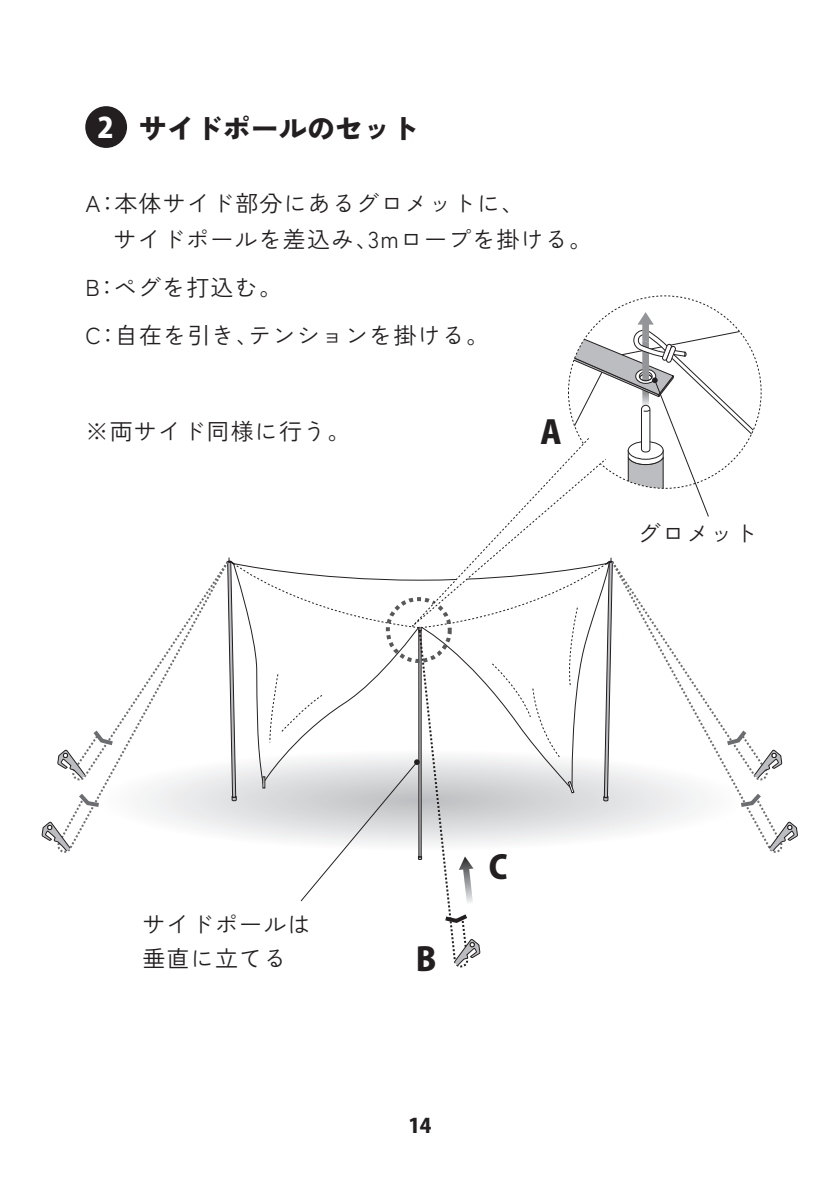
<style>
.page{position:relative;width:840px;height:1191px;background:#fff}
.page>*{position:absolute;margin:0;border:0;box-sizing:border-box;transform-origin:0 0}
.t1{font:800 32px "Koz Go Pr 6 N";color:#231f20}
.t2{font:900 28px "Zen Kaku Gothic New";color:#231f20}
.t3{font:23px/36px "Zen Kaku Gothic New";letter-spacing:.05em;color:#231f20}
.t4{font:800 20px "Koz Go Pr 6 N";color:#231f20}
.s1{font-family:"Koz Go Pr 6 N";font-weight:800;color:#fff}
</style>
<div class="page">
<div style="left:85px;top:106px;width:42px;height:42px;background:#231f20;border-radius:50%"></div>
<svg style="left:41px;top:312px;width:756px;height:655px"></svg>
<p class="t2" style="left:97px;top:111px;width:323px"><span class="s1">2</span> サイドポールのセット</p>
<p class="t3" style="left:114px;top:185px;width:480px;text-indent:-28px">A：本体サイド部分にあるグロメットに、<br>サイドポールを差込み、3mロープを掛ける。</p>
<p class="t3" style="left:86px;top:263px;width:404px;line-height:48px">B：ペグを打込む。<br>C：自在を引き、テンションを掛ける。</p>
<p class="t3" style="left:86px;top:413px;width:266px">※両サイド同様に行う。</p>
<h1 class="t1" style="left:540px;top:414px;width:23px">A</h1>
<p class="t3" style="left:637px;top:515px;width:121px">グロメット</p>
<p class="t3" style="left:142px;top:907px;width:169px;line-height:34px">サイドポールは垂直に立てる</p>
<h1 class="t1" style="left:415px;top:941px;width:22px">B</h1>
<h1 class="t1" style="left:488px;top:849px;width:20px">C</h1>
<p class="t4" style="left:408px;top:1114px;width:25px">14</p>
</div>
